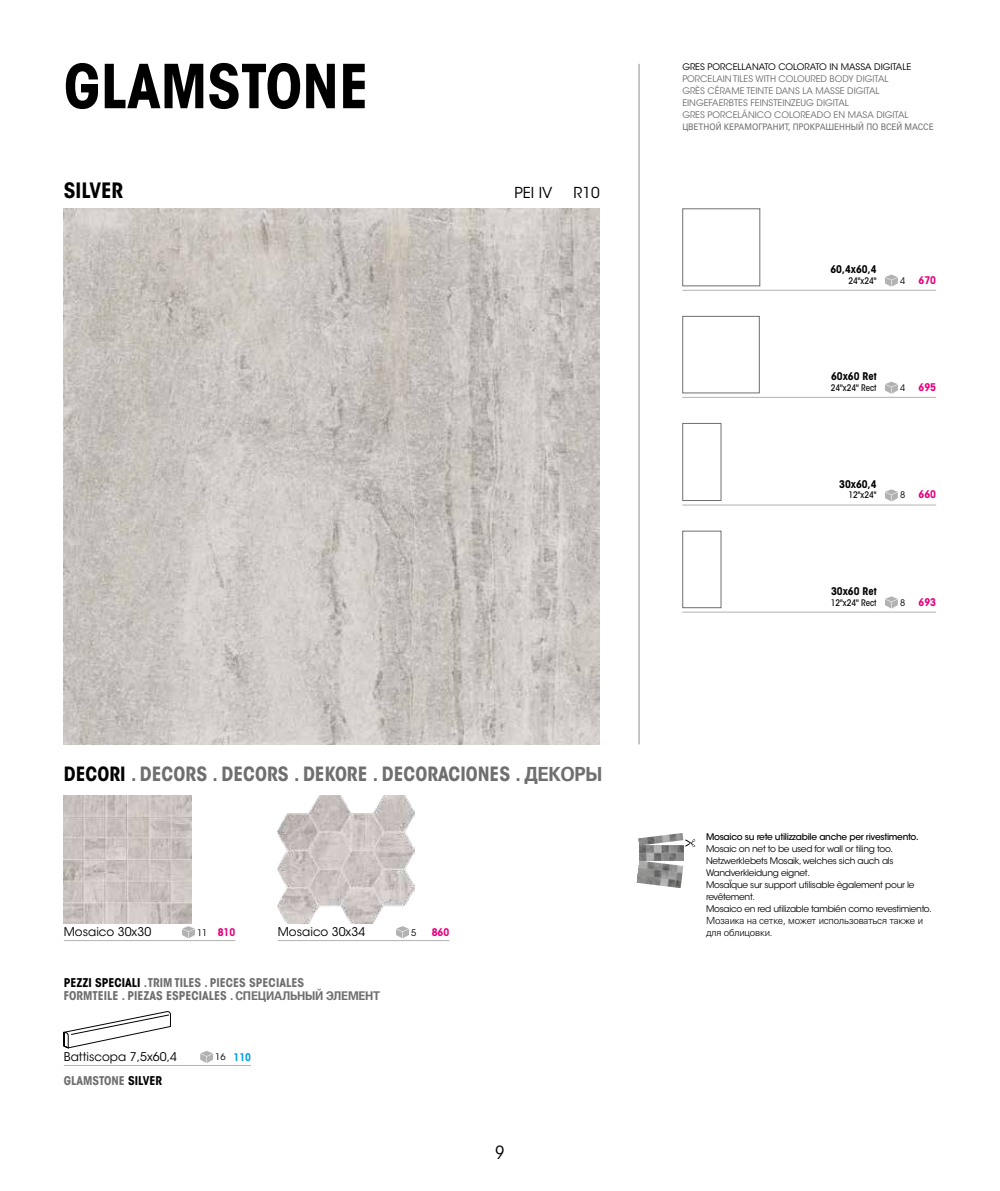
<style>
.page{position:relative;width:1000px;height:1191px;background:#fff}
.page>*{position:absolute;margin:0;border:0;box-sizing:border-box;transform-origin:0 0}
.t1{font:700 condensed 60px "ITC Avant Garde Std";color:#000}
.t2{font:700 condensed 21px "ITC Avant Garde Std";color:#000}
.t3{font:700 condensed 19.5px "ITC Avant Garde Std";color:#706f6f}
.t4{font:condensed 18px "ITC Avant Garde Std";color:#000}
.t5{font:15px "ITC Avant Garde Std";color:#000}
.t6{font:700 condensed 12px/12.8px "ITC Avant Garde Std";color:#706f6f}
.t7{font:12px "ITC Avant Garde Std";color:#000}
.t8{font:700 condensed 10.5px "ITC Avant Garde Std";color:#000}
.t9{font:700 condensed 10.5px "ITC Avant Garde Std";color:#e6007d}
.t10{font:700 condensed 10.5px "ITC Avant Garde Std";color:#009fe3}
.t11{font:300 9.75px/12px "Univers Cyr";letter-spacing:-.02em;color:#000}
.t12{font:9px/12px "ITC Avant Garde Std";letter-spacing:-.03em;color:#000}
.t13{font:9px/12px "ITC Avant Garde Std";color:#706f6f}
.t14{font:500 9px "ITC Avant Garde Std";letter-spacing:-.03em;color:#000}
.t15{font:9px "Univers Cyr";color:#706f6f;scale:.9 1}
.t16{font:9px "ITC Avant Garde Std";color:#000}
.t17{font:500 condensed 9px "ITC Avant Garde Std";color:#000}
.s1{color:#000}
.s2{font-family:"Univers Cyr";font-stretch:normal}
.s3{font-weight:400;font-stretch:normal;font-size:9px;color:#000}
</style>
<div class="page">
<hr style="left:638px;top:64px;width:1px;height:680px;background:#b3b2b2">
<img style="left:64px;top:208px;width:536px;height:536px">
<img style="left:638px;top:833px;width:45px;height:27px">
<img style="left:636px;top:860px;width:47px;height:28px">
<svg style="left:685px;top:839px;width:10px;height:8px"></svg>
<img style="left:278px;top:795px;width:136px;height:128px">
<img style="left:64px;top:795px;width:127px;height:128px">
<svg style="left:64px;top:1011px;width:107px;height:37px"></svg>
<hr style="left:64px;top:1065px;width:187px;height:1px;background:#b3b2b2">
<svg style="left:200px;top:1051px;width:13px;height:12px"></svg>
<hr style="left:64px;top:940px;width:171px;height:1px;background:#b3b2b2">
<svg style="left:182px;top:926px;width:13px;height:12px"></svg>
<hr style="left:278px;top:940px;width:171px;height:1px;background:#b3b2b2">
<svg style="left:396px;top:926px;width:13px;height:12px"></svg>
<div style="left:682px;top:208px;width:78px;height:78px;border:1px solid #706f6f"></div>
<hr style="left:682px;top:290px;width:194px;height:1px;background:#b3b2b2">
<svg style="left:876px;top:274px;width:59px;height:17px"></svg>
<div style="left:682px;top:316px;width:77px;height:77px;border:1px solid #706f6f"></div>
<hr style="left:682px;top:397px;width:194px;height:1px;background:#b3b2b2">
<svg style="left:876px;top:381px;width:59px;height:17px"></svg>
<div style="left:682px;top:423px;width:39px;height:78px;border:1px solid #706f6f"></div>
<hr style="left:682px;top:505px;width:194px;height:1px;background:#b3b2b2">
<svg style="left:876px;top:489px;width:59px;height:17px"></svg>
<div style="left:682px;top:531px;width:39px;height:77px;border:1px solid #706f6f"></div>
<hr style="left:682px;top:612px;width:194px;height:1px;background:#b3b2b2">
<svg style="left:876px;top:596px;width:59px;height:17px"></svg>
<h1 class="t1" style="left:64px;top:48px;width:306px">GLAMSTONE</h1>
<h2 class="t2" style="left:64px;top:177px;width:61px">SILVER</h2>
<h3 class="t5" style="left:514px;top:184px;width:39px">PEI IV</h3>
<h3 class="t5" style="left:573px;top:184px;width:28px">R10</h3>
<h3 class="t3" style="left:64px;top:761px;width:540px"><span class="s1">DECORI</span> . DECORS . DECORS . DEKORE . DECORACIONES . <span class="s2">ДEKOPЬI</span></h3>
<h3 class="t7" style="left:64px;top:924px;width:89px">Mosaico 30x30</h3>
<p class="t9" style="left:197px;top:925px;width:40px"><span class="s3">11</span> 810</p>
<h3 class="t7" style="left:278px;top:924px;width:89px">Mosaico 30x34</h3>
<p class="t12" style="left:411px;top:926px;width:7px">5</p>
<p class="t9" style="left:431px;top:925px;width:19px">860</p>
<h3 class="t6" style="left:64px;top:976px;width:318px"><span class="s1">PEZZI SPECIALI</span> .TRIM TILES . PIECES SPECIALES<br>FORMTEILE . PIEZAS ESPECIALES . <span class="s2">СПЕЦИАЛЬНЫЙ ЭЛЕМЕНТ</span></h3>
<h3 class="t7" style="left:64px;top:1049px;width:115px">Battiscopa 7,5x60,4</h3>
<p class="t10" style="left:215px;top:1050px;width:37px"><span class="s3">16</span> 110</p>
<h3 class="t6" style="left:64px;top:1073px;width:100px">GLAMSTONE <span class="s1">SILVER</span></h3>
<h3 class="t4" style="left:495px;top:1141px;width:11px">9</h3>
<p class="t16" style="left:682px;top:62px;width:230px">GRES PORCELLANATO COLORATO IN MASSA DIGITALE</p>
<p class="t13" style="left:682px;top:73px;width:228px">PORCELAIN TILES WITH COLOURED BODY DIGITAL GRÈS CÉRAME TEINTE DANS LA MASSE DIGITAL EINGEFAERBTES FEINSTEINZEUG DIGITAL<br>GRES PORCELÁNICO COLOREADO EN MASA DIGITAL</p>
<p class="t15" style="left:682px;top:122px;width:281px">ЦВЕТНОЙ КЕРАМОГРАНИТ, ПРОКРАШЕННЫЙ ПО ВСЕЙ МАССЕ</p>
<p class="t8" style="left:830px;top:263px;width:48px">60,4x60,4</p>
<p class="t17" style="left:848px;top:275px;width:30px">24"x24"</p>
<p class="t12" style="left:899px;top:274px;width:7px">4</p>
<p class="t9" style="left:918px;top:273px;width:19px">670</p>
<p class="t8" style="left:830px;top:370px;width:47px">60x60 Ret</p>
<p class="t17" style="left:830px;top:382px;width:47px">24"x24" Rect</p>
<p class="t12" style="left:899px;top:381px;width:7px">4</p>
<p class="t9" style="left:918px;top:380px;width:19px">695</p>
<p class="t8" style="left:839px;top:477px;width:39px">30x60,4</p>
<p class="t17" style="left:848px;top:489px;width:30px">12"x24"</p>
<p class="t12" style="left:899px;top:489px;width:7px">8</p>
<p class="t9" style="left:918px;top:488px;width:19px">660</p>
<p class="t8" style="left:830px;top:584px;width:47px">30x60 Ret</p>
<p class="t17" style="left:830px;top:596px;width:47px">12"x24" Rect</p>
<p class="t12" style="left:899px;top:596px;width:7px">8</p>
<p class="t9" style="left:918px;top:595px;width:19px">693</p>
<p class="t14" style="left:706px;top:831px;width:214px">Mosaico su rete utilizzabile anche per rivestimento.</p>
<p class="t12" style="left:706px;top:843px;width:227px">Mosaic on net to be used for wall or tiling too.<br>Netzwerklebets Mosaik, welches sich auch als Wandverkleidung eignet.<br>MosaÏque sur support utilisable ègalement pour le revêtement.<br>Mosaico en red utilizable también como revestimiento.</p>
<p class="t11" style="left:706px;top:914px;width:218px">Moзaикa нa сетке, может использоваться также и для облицовки.</p>
</div>
